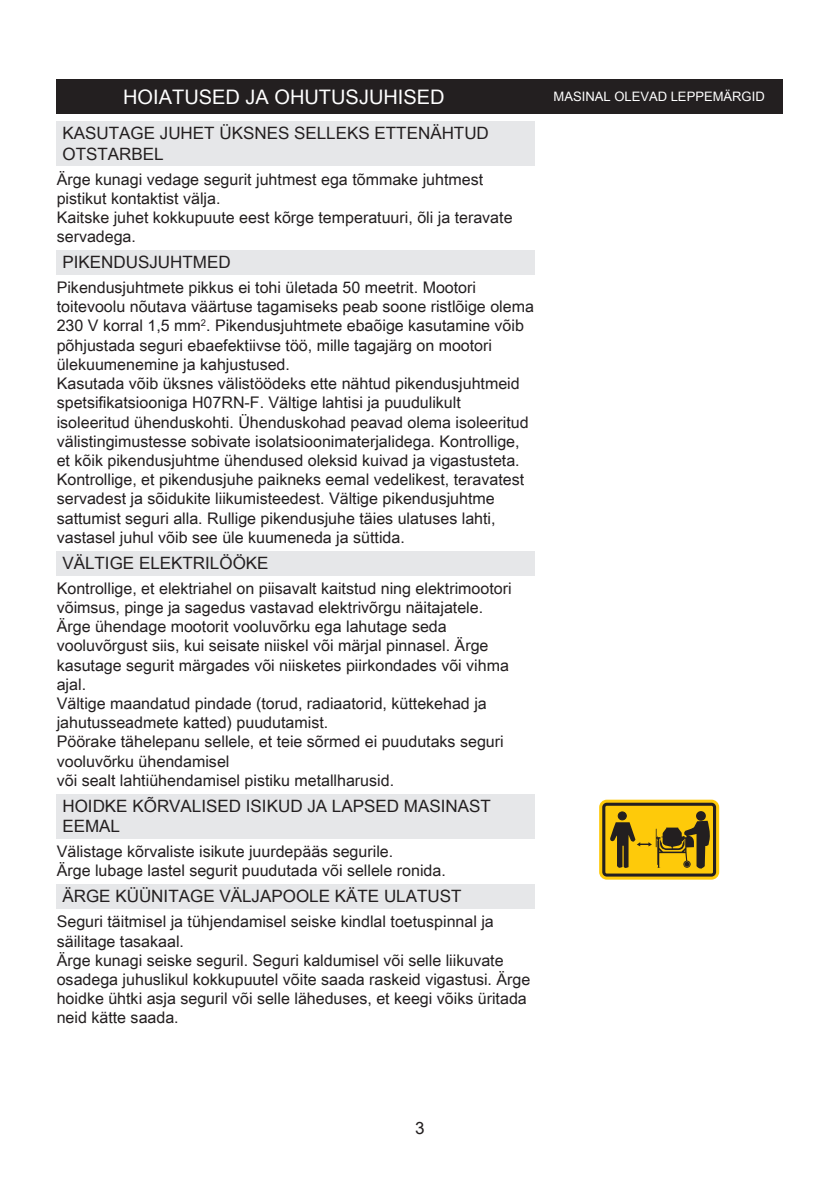
<style>
.page{position:relative;width:840px;height:1191px;background:#fff}
.page>*{position:absolute;margin:0;border:0;box-sizing:border-box;transform-origin:0 0}
.t1{font:20px "Arial Unicode MS";color:#fff}
.Pealkiri_02{font:17px/20.4px "Arial Unicode MS";color:#231f20}
.text_00{font:16px/19.2px "Arial Unicode MS";color:#231f20}
.t2{font:13px "Arial Unicode MS";color:#fff}
</style>
<div class="page">
<div style="left:57px;top:121px;width:478px;height:45px;background:#e6e7e9"></div>
<div style="left:57px;top:250px;width:478px;height:24px;background:#e6e7e9"></div>
<div style="left:57px;top:551px;width:478px;height:24px;background:#e6e7e9"></div>
<div style="left:57px;top:794px;width:478px;height:44px;background:#e6e7e9"></div>
<div style="left:57px;top:884px;width:478px;height:24px;background:#e6e7e9"></div>
<div style="left:57px;top:79px;width:725px;height:34px;background:#231f20"></div>
<svg style="left:598px;top:799px;width:120px;height:80px"></svg>
<svg style="left:602px;top:802px;width:113px;height:74px;background:#af8c11"></svg>
<p class="t1" style="left:123px;top:82px;width:323px">HOIATUSED JA OHUTUSJUHISED</p>
<p class="t2" style="left:553px;top:87px;width:212px">MASINAL OLEVAD LEPPEMÄRGID</p>
<p class="Pealkiri_02" style="left:62px;top:123px;width:428px">KASUTAGE JUHET ÜKSNES SELLEKS ETTENÄHTUD<br>OTSTARBEL</p>
<p class="text_00" style="left:57px;top:169px;width:427px">Ärge kunagi vedage segurit juhtmest ega tõmmake juhtmest pistikut kontaktist välja.</p>
<p class="text_00" style="left:57px;top:207px;width:457px">Kaitske juhet kokkupuute eest kõrge temperatuuri, õli ja teravate servadega.</p>
<p class="Pealkiri_02" style="left:62px;top:252px;width:170px">PIKENDUSJUHTMED</p>
<p class="text_00" style="left:57px;top:277px;width:478px">Pikendusjuhtmete pikkus ei tohi ületada 50 meetrit. Mootori toitevoolu nõutava väärtuse tagamiseks peab soone ristlõige olema 230 V korral 1,5 mm<sup>2</sup>. Pikendusjuhtmete ebaõige kasutamine võib põhjustada seguri ebaefektiivse töö, mille tagajärg on mootori ülekuumenemine ja kahjustused.</p>
<p class="text_00" style="left:57px;top:373px;width:473px">Kasutada võib üksnes välistöödeks ette nähtud pikendusjuhtmeid spetsifikatsiooniga H07RN-F. Vältige lahtisi ja puudulikult isoleeritud ühenduskohti. Ühenduskohad peavad olema isoleeritud välistingimustesse sobivate isolatsioonimaterjalidega. Kontrollige, et kõik pikendusjuhtme ühendused oleksid kuivad ja vigastusteta.<br>Kontrollige, et pikendusjuhe paikneks eemal vedelikest, teravatest servadest ja sõidukite liikumisteedest. Vältige pikendusjuhtme sattumist seguri alla. Rullige pikendusjuhe täies ulatuses lahti, vastasel juhul võib see üle kuumeneda ja süttida.</p>
<p class="Pealkiri_02" style="left:62px;top:552px;width:207px">VÄLTIGE ELEKTRILÖÖKE</p>
<p class="text_00" style="left:57px;top:578px;width:456px">Kontrollige, et elektriahel on piisavalt kaitstud ning elektrimootori võimsus, pinge ja sagedus vastavad elektrivõrgu näitajatele.</p>
<p class="text_00" style="left:57px;top:616px;width:453px">Ärge ühendage mootorit vooluvõrku ega lahutage seda vooluvõrgust siis, kui seisate niiskel või märjal pinnasel. Ärge kasutage segurit märgades või niisketes piirkondades või vihma ajal.</p>
<p class="text_00" style="left:57px;top:693px;width:431px">Vältige maandatud pindade (torud, radiaatorid, küttekehad ja jahutusseadmete katted) puudutamist.</p>
<p class="text_00" style="left:57px;top:732px;width:448px">Pöörake tähelepanu sellele, et teie sõrmed ei puudutaks seguri vooluvõrku ühendamisel</p>
<p class="text_00" style="left:57px;top:770px;width:339px">või sealt lahtiühendamisel pistiku metallharusid.</p>
<p class="Pealkiri_02" style="left:62px;top:795px;width:429px">HOIDKE KÕRVALISED ISIKUD JA LAPSED MASINAST<br>EEMAL</p>
<p class="text_00" style="left:57px;top:841px;width:338px">Välistage kõrvaliste isikute juurdepääs segurile.</p>
<p class="text_00" style="left:57px;top:860px;width:390px">Ärge lubage lastel segurit puudutada või sellele ronida.</p>
<p class="Pealkiri_02" style="left:62px;top:886px;width:400px">ÄRGE KÜÜNITAGE VÄLJAPOOLE KÄTE ULATUST</p>
<p class="text_00" style="left:57px;top:911px;width:438px">Seguri täitmisel ja tühjendamisel seiske kindlal toetuspinnal ja säilitage tasakaal.</p>
<p class="text_00" style="left:57px;top:950px;width:475px">Ärge kunagi seiske seguril. Seguri kaldumisel või selle liikuvate osadega juhuslikul kokkupuutel võite saada raskeid vigastusi. Ärge hoidke ühtki asja seguril või selle läheduses, et keegi võiks üritada neid kätte saada.</p>
<p class="Pealkiri_02" style="left:415px;top:1117px;width:11px">3</p>
</div>
